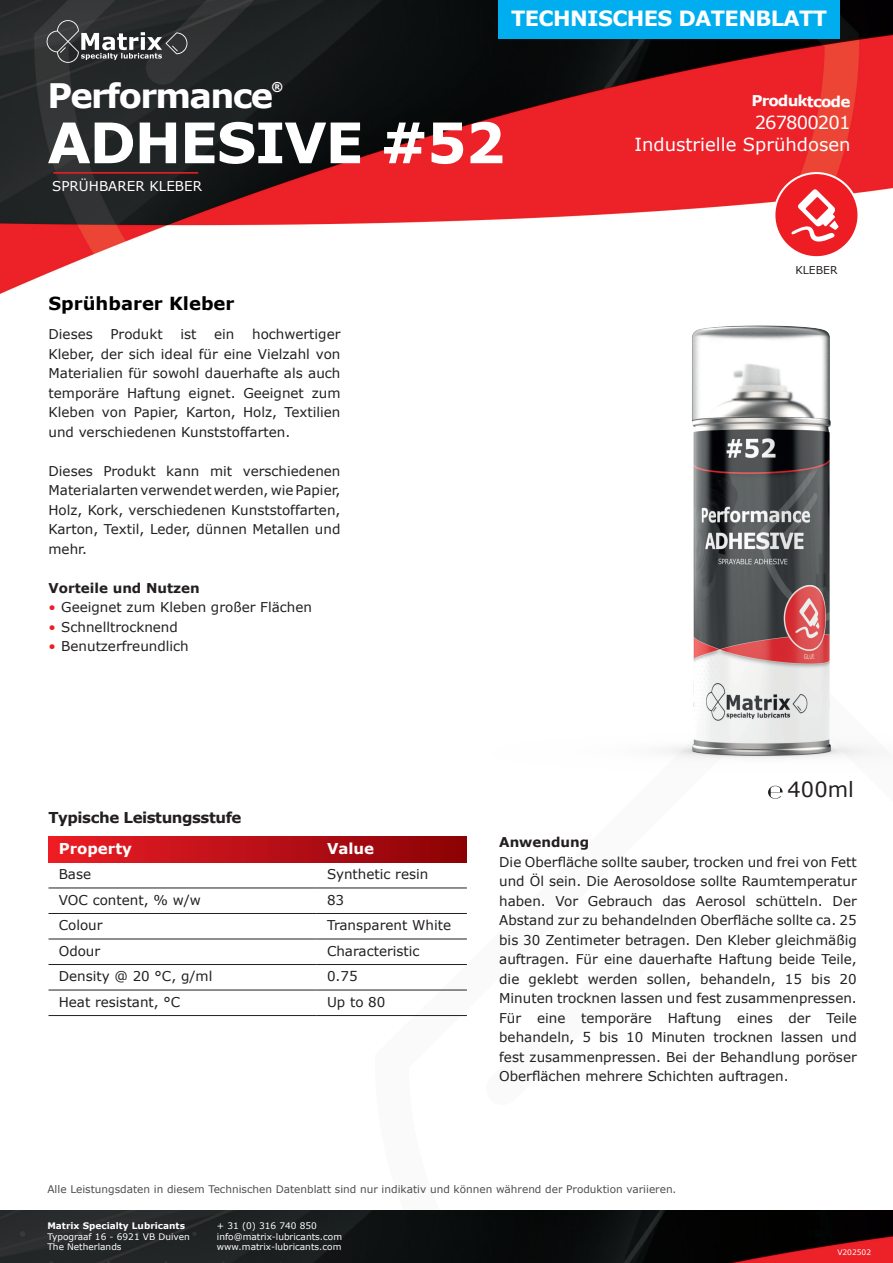
<style>
.page{position:relative;width:893px;height:1263px;background:#fff}
.page>*{position:absolute;margin:0;border:0;box-sizing:border-box;transform-origin:0 0}
.t1{font:700 55.95px "Verdana";letter-spacing:-.025em;color:#fff}
.t2{font:700 33.75px "Verdana";letter-spacing:-.05em;color:#fff}
.t3{font:700 21px "Verdana";letter-spacing:-.03em;color:#fff}
.t4{font:21px "Verdana";color:#231f20}
.t5{font:18px "Verdana";color:#fff}
.t6{font:700 18px "Verdana";color:#000}
.t7{font:18px "Verdana";letter-spacing:-.05em;color:#fff}
.t8{font:700 15px "Verdana";color:#fff}
.t9{font:700 15px "Verdana";letter-spacing:-.03em;color:#231f20}
.t10{font:13.5px/19.5px "Verdana";color:#231f20;text-align:justify}
.t11{font:700 13.5px "Verdana";color:#231f20}
.t12{font:13.5px "Verdana";color:#fff}
.t13{font:700 12.15px "Verdana";color:#fff}
.t14{font:10.8px "Verdana";color:#231f20}
.t15{font:10.5px "Verdana";color:#231f20}
.t16{font:9px/10.5px "Verdana";color:#fff}
.t17{font:700 9px "Verdana";color:#fff}
.t18{font:7.5px "Verdana";color:#fff}
.s1{color:#ee1d23}
</style>
<div class="page">
<img style="left:0;top:0;width:893px;height:294px">
<svg style="left:47px;top:20px;width:140px;height:43px;background:#505253"></svg>
<img style="left:0;top:1211px;width:893px;height:52px">
<div style="left:498px;top:0;width:342px;height:38px;background:#00aeef"></div>
<svg style="left:773px;top:172px;width:86px;height:46px;background:#f0494e"></svg>
<img style="left:299px;top:218px;width:594px;height:670px">
<div style="left:49px;top:837px;width:268px;height:25px;background:linear-gradient(to right,#ec1d24,#ad0c15)"></div>
<div style="left:317px;top:837px;width:150px;height:25px;background:linear-gradient(to right,#ad0c15,#8c0203)"></div>
<hr style="left:49px;top:888px;width:268px;height:1px;background:#231f20">
<hr style="left:317px;top:888px;width:150px;height:1px;background:#231f20">
<hr style="left:49px;top:913px;width:268px;height:1px;background:#231f20">
<hr style="left:317px;top:913px;width:150px;height:1px;background:#231f20">
<hr style="left:49px;top:939px;width:268px;height:1px;background:#231f20">
<hr style="left:317px;top:939px;width:150px;height:1px;background:#231f20">
<hr style="left:49px;top:964px;width:268px;height:1px;background:#231f20">
<hr style="left:317px;top:964px;width:150px;height:1px;background:#231f20">
<hr style="left:49px;top:990px;width:268px;height:1px;background:#231f20">
<hr style="left:317px;top:990px;width:150px;height:1px;background:#231f20">
<hr style="left:49px;top:1015px;width:268px;height:1px;background:#231f20">
<hr style="left:317px;top:1015px;width:150px;height:1px;background:#231f20">
<hr style="left:53px;top:172px;width:145px;height:2px;background:#ee1d23">
<svg style="left:768px;top:786px;width:15px;height:13px"></svg>
<h3 class="t3" style="left:511px;top:5px;width:318px">TECHNISCHES DATENBLATT</h3>
<h2 class="t2" style="left:47px;top:74px;width:227px">Performance</h2>
<p class="t13" style="left:272px;top:79px;width:13px">®</p>
<h1 class="t1" style="left:47px;top:106px;width:459px">ADHESIVE #52</h1>
<p class="t12" style="left:52px;top:178px;width:151px">SPRÜHBARER KLEBER</p>
<p class="t8" style="left:752px;top:90px;width:100px;rotate:1deg">Produktcode</p>
<h3 class="t7" style="left:755px;top:111px;width:97px">267800201</h3>
<h3 class="t5" style="left:634px;top:133px;width:217px">Industrielle Sprühdosen</h3>
<h3 class="t6" style="left:49px;top:292px;width:188px">Sprühbarer Kleber</h3>
<p class="t10" style="left:49px;top:325px;width:293px;text-indent:204px">hochwertiger Kleber, der sich ideal für eine Vielzahl von Materialien für sowohl dauerhafte als auch temporäre Haftung eignet. Geeignet zum Kleben von Papier, Karton, Holz, Textilien und verschiedenen Kunststoffarten.</p>
<p class="t10" style="left:49px;top:461px;width:293px">Dieses Produkt kann mit verschiedenen Materialarten verwendet werden, wie Papier, Holz, Kork, verschiedenen Kunststoffarten, Karton, Textil, Leder, dünnen Metallen und mehr.</p>
<p class="t11" style="left:49px;top:579px;width:153px">Vorteile und Nutzen</p>
<p class="t10" style="left:49px;top:597px;width:265px"><span class="s1">•</span> Geeignet zum Kleben großer Flächen</p>
<p class="t10" style="left:49px;top:617px;width:131px"><span class="s1">•</span> Schnelltrocknend</p>
<p class="t10" style="left:49px;top:636px;width:142px"><span class="s1">•</span> Benutzerfreundlich</p>
<p class="t10" style="left:49px;top:325px;width:46px">Dieses</p>
<p class="t10" style="left:110px;top:325px;width:54px">Produkt</p>
<p class="t10" style="left:180px;top:325px;width:18px">ist</p>
<p class="t10" style="left:214px;top:325px;width:22px">ein</p>
<p class="t14" style="left:795px;top:263px;width:44px">KLEBER</p>
<p class="t9" style="left:49px;top:807px;width:195px">Typische Leistungsstufe</p>
<h3 class="t4" style="left:788px;top:776px;width:68px">400ml</h3>
<p class="t8" style="left:59px;top:838px;width:75px">Property</p>
<p class="t8" style="left:327px;top:838px;width:49px">Value</p>
<p class="t10" style="left:59px;top:865px;width:34px">Base</p>
<p class="t10" style="left:327px;top:865px;width:103px">Synthetic resin</p>
<p class="t10" style="left:59px;top:890px;width:144px">VOC content, % w/w</p>
<p class="t10" style="left:327px;top:890px;width:19px">83</p>
<p class="t10" style="left:59px;top:916px;width:45px">Colour</p>
<p class="t10" style="left:327px;top:916px;width:126px">Transparent White</p>
<p class="t10" style="left:59px;top:941px;width:43px">Odour</p>
<p class="t10" style="left:327px;top:941px;width:94px">Characteristic</p>
<p class="t10" style="left:59px;top:967px;width:155px">Density @ 20 °C, g/ml</p>
<p class="t10" style="left:327px;top:967px;width:32px">0.75</p>
<p class="t10" style="left:59px;top:992px;width:123px">Heat resistant, °C</p>
<p class="t10" style="left:327px;top:992px;width:60px">Up to 80</p>
<p class="t11" style="left:499px;top:833px;width:91px">Anwendung</p>
<p class="t10" style="left:499px;top:852px;width:359px">Die Oberfläche sollte sauber, trocken und frei von Fett und Öl sein. Die Aerosoldose sollte Raumtemperatur haben. Vor Gebrauch das Aerosol schütteln. Der Abstand zur zu behandelnden Oberfläche sollte ca. 25 bis 30 Zentimeter betragen. Den Kleber gleichmäßig auftragen. Für eine dauerhafte Haftung beide Teile, die geklebt werden sollen, behandeln, 15 bis 20<br>Minuten trocknen lassen und fest zusammenpressen.<br>Für eine temporäre Haftung eines der Teile behandeln, 5 bis 10 Minuten trocknen lassen und fest zusammenpressen. Bei der Behandlung poröser Oberflächen mehrere Schichten auftragen.</p>
<p class="t15" style="left:47px;top:1183px;width:630px">Alle Leistungsdaten in diesem Technischen Datenblatt sind nur indikativ und können während der Produktion variieren.</p>
<p class="t17" style="left:47px;top:1220px;width:139px">Matrix Specialty Lubricants</p>
<p class="t16" style="left:47px;top:1231px;width:144px">Typograaf 16 - 6921 VB Duiven<br>The Netherlands</p>
<p class="t16" style="left:217px;top:1221px;width:127px">+ 31 (0) 316 740 850 info@matrix-lubricants.com www.matrix-lubricants.com</p>
<p class="t18" style="left:837px;top:1247px;width:35px">V202502</p>
</div>
